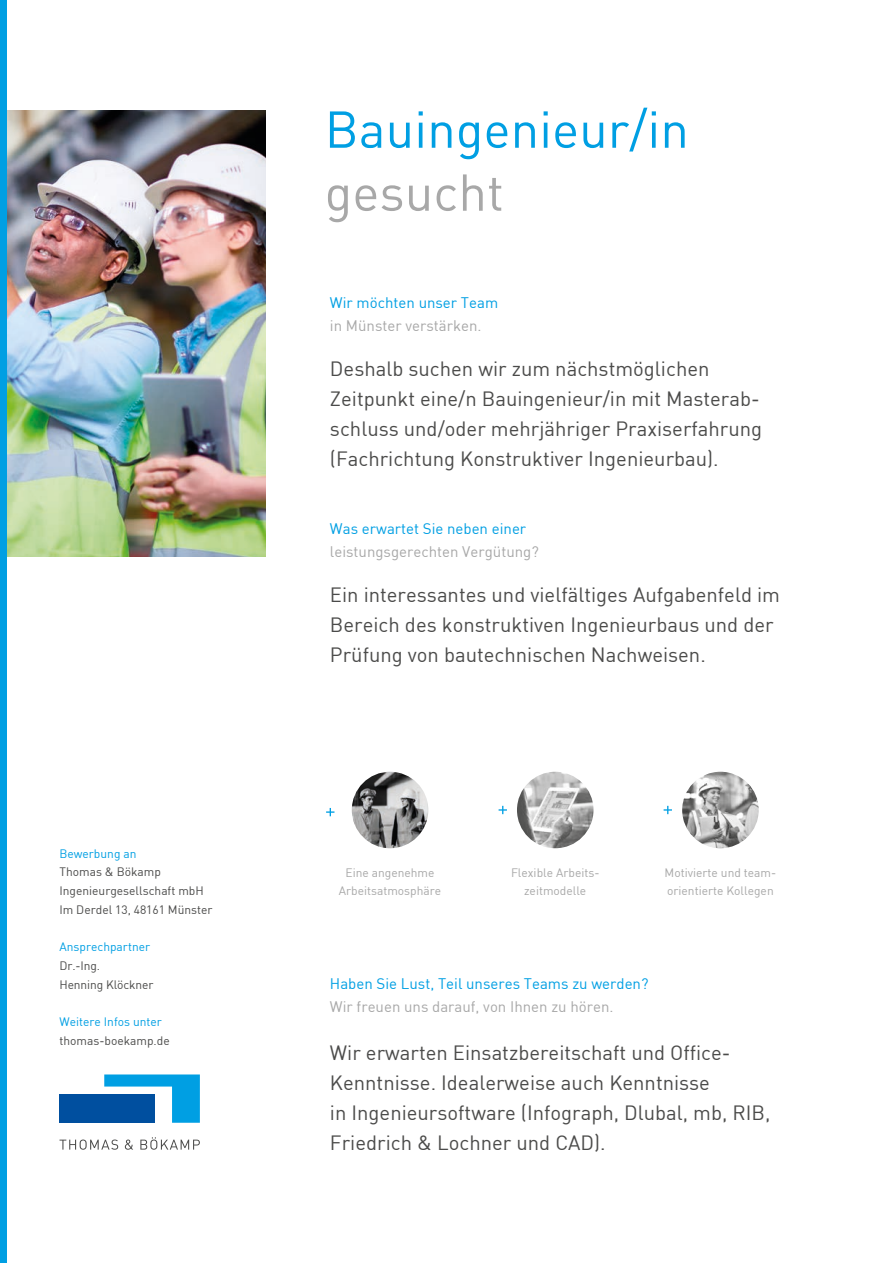
<style>
.page{position:relative;width:893px;height:1263px;background:#fff}
.page>*{position:absolute;margin:0;border:0;box-sizing:border-box;transform-origin:0 0}
.t1{font:51px "DIN";color:#009fe3}
.t2{font:51px "DIN";color:#a8a8a8}
.t3{font:20.25px/30px "DIN";color:#4b4b4a}
.t4{font:15px "DIN";color:#a8a8a8}
.t5{font:15px "DIN";color:#009fe3}
.t6{font:12px/18.8px "DIN";color:#4b4b4a}
.t7{font:12px/18.8px "DIN";color:#a8a8a8;text-align:center}
.t8{font:12px "DIN";color:#009fe3}
</style>
<div class="page">
<img style="left:6px;top:111px;width:260px;height:446px">
<div style="left:60px;top:1094px;width:95px;height:29px;background:#004f9f"></div>
<svg style="left:104px;top:1074px;width:96px;height:49px"></svg>
<svg style="left:60px;top:1139px;width:58px;height:11px"></svg>
<svg style="left:125px;top:1139px;width:8px;height:11px"></svg>
<svg style="left:140px;top:1137px;width:60px;height:13px"></svg>
<img style="left:352px;top:772px;width:76px;height:76px;border-radius:38px">
<svg style="left:326px;top:808px;width:8px;height:8px"></svg>
<svg style="left:664px;top:806px;width:8px;height:8px"></svg>
<svg style="left:499px;top:806px;width:8px;height:8px"></svg>
<img style="left:682px;top:772px;width:77px;height:76px;border-radius:38px">
<img style="left:517px;top:772px;width:76px;height:76px;border-radius:38px">
<div style="left:0;top:0;width:6px;height:1263px;background:#009fe3"></div>
<p class="t8" style="left:60px;top:846px;width:79px">Bewerbung an</p>
<p class="t6" style="left:60px;top:862px;width:155px">Thomas &amp; Bökamp<br>Ingenieurgesellschaft mbH<br>Im Derdel 13, 48161 Münster</p>
<p class="t8" style="left:60px;top:940px;width:92px">Ansprechpartner</p>
<p class="t6" style="left:60px;top:956px;width:95px">Dr.-Ing.<br>Henning Klöckner</p>
<p class="t8" style="left:60px;top:1015px;width:104px">Weitere Infos unter</p>
<p class="t6" style="left:60px;top:1031px;width:112px">thomas-boekamp.de</p>
<h1 class="t1" style="left:325px;top:97px;width:366px">Bauingenieur/in</h1>
<h1 class="t2" style="left:325px;top:160px;width:181px">gesucht</h1>
<p class="t5" style="left:330px;top:294px;width:170px">Wir möchten unser Team</p>
<p class="t4" style="left:330px;top:316px;width:153px">in Münster verstärken.</p>
<p class="t3" style="left:330px;top:353px;width:434px">Deshalb suchen wir zum nächstmöglichen Zeitpunkt eine/n Bauingenieur/in mit Masterab&shy;schluss und/oder mehrjähriger Praxiserfahrung (Fachrichtung Konstruktiver Ingenieurbau).</p>
<p class="t5" style="left:330px;top:519px;width:198px">Was erwartet Sie neben einer</p>
<p class="t4" style="left:330px;top:542px;width:210px">leistungsgerechten Vergütung?</p>
<p class="t3" style="left:330px;top:579px;width:452px">Ein interessantes und vielfältiges Aufgabenfeld im<br>Bereich des konstruktiven Ingenieurbaus und der<br>Prüfung von bautechnischen Nachweisen.</p>
<p class="t7" style="left:339px;top:863px;width:104px">Eine angenehme<br>Arbeitsatmosphäre</p>
<p class="t7" style="left:665px;top:863px;width:113px;text-align:left">Motivierte und team&shy;orientierte Kollegen</p>
<p class="t7" style="left:511px;top:863px;width:90px">Flexible Arbeits&shy;zeitmodelle</p>
<p class="t5" style="left:330px;top:974px;width:320px">Haben Sie Lust, Teil unseres Teams zu werden?</p>
<p class="t4" style="left:330px;top:997px;width:285px">Wir freuen uns darauf, von Ihnen zu hören.</p>
<p class="t3" style="left:330px;top:1037px;width:442px">Wir erwarten Einsatzbereitschaft und Office-Kenntnisse. Idealerweise auch Kenntnisse<br>in Ingenieursoftware (Infograph, Dlubal, mb, RIB, Friedrich &amp; Lochner und CAD).</p>
</div>
